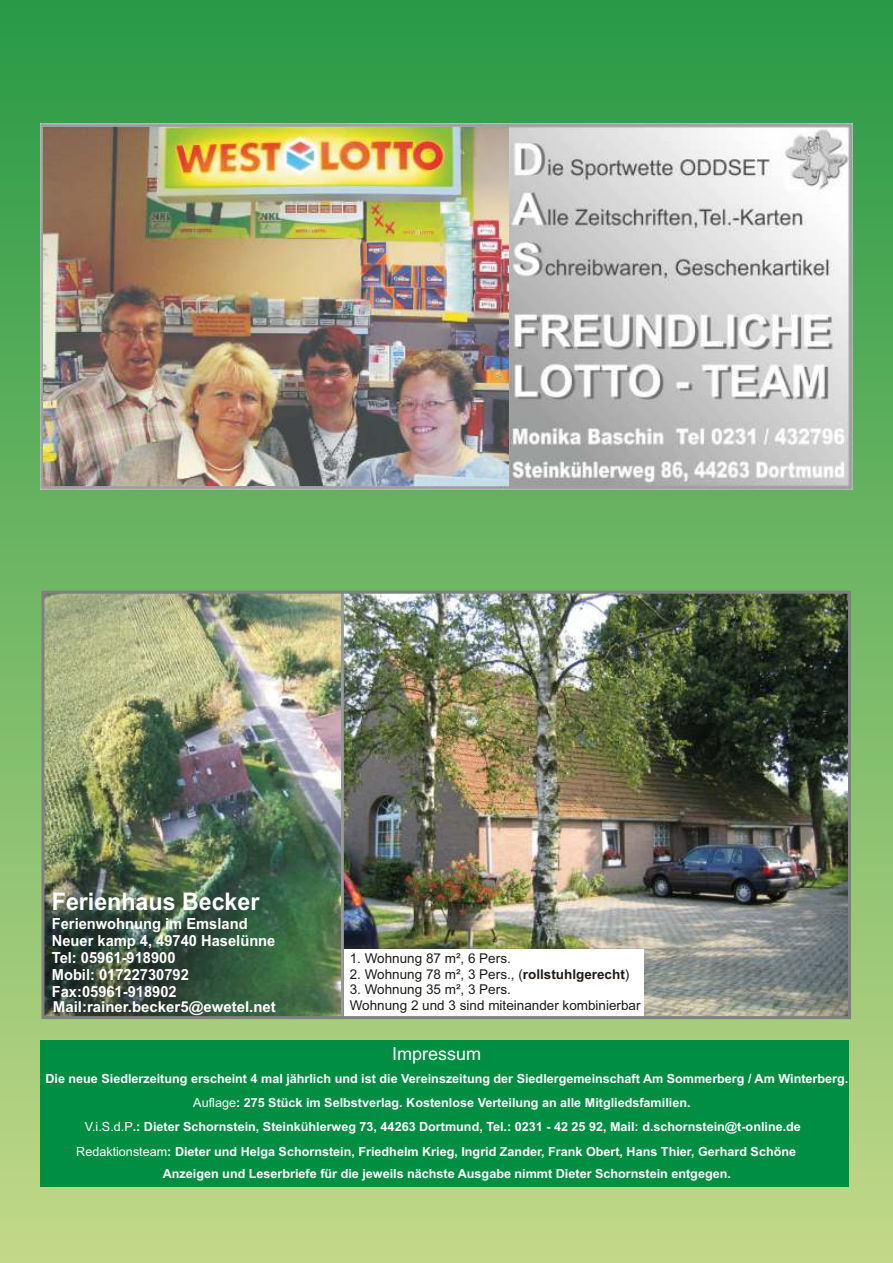
<style>
.page{position:relative;width:893px;height:1263px;background:#fff}
.page>*{position:absolute;margin:0;border:0;box-sizing:border-box;transform-origin:0 0}
.t1{font:700 24.3px "Arial";color:#fff;scale:.96 1}
.t2{font:18px "Arial";color:#fff}
.t3{font:700 15.3px/17.1px "Arial";color:#fff;scale:.96 1}
.t4{font:700 15px "Arial";color:#fff}
.t5{font:13.5px/16.8px "Arial";color:#1f1a17}
.t6{font:700 12.6px/23.2px "Arial";color:#fff}
.s1{font-weight:700}
.s2{font-weight:400}
</style>
<div class="page">
<div style="left:0;top:0;width:893px;height:1263px;background:linear-gradient(to bottom,#2d9a49,#bfd887)"></div>
<div style="left:41px;top:1040px;width:808px;height:146px;background:#008f42"></div>
<img style="left:344px;top:595px;width:503px;height:420px">
<div style="left:338px;top:593px;width:6px;height:424px;background:#999"></div>
<img style="left:45px;top:595px;width:296px;height:420px">
<div style="left:344px;top:949px;width:299px;height:68px;background:#fff"></div>
<div style="left:41px;top:591px;width:810px;height:428px;border:3px solid #808080"></div>
<img style="left:41px;top:123px;width:811px;height:366px">
<img style="left:44px;top:128px;width:465px;height:357px">
<h1 class="t1" style="left:52px;top:892px;width:218px">Ferienhaus Becker</h1>
<p class="t3" style="left:52px;top:916px;width:234px">Ferienwohnung im Emsland<br>Neuer kamp 4, 49740 Haselünne<br>Tel: 05961-918900<br>Mobil: 01722730792<br>Fax:05961-918902</p>
<p class="t4" style="left:53px;top:1001px;width:225px">Mail:rainer.becker5@ewetel.net</p>
<p class="t5" style="left:350px;top:951px;width:163px">1. Wohnung 87 m², 6 Pers.</p>
<p class="t5" style="left:350px;top:967px;width:281px">2. Wohnung 78 m², 3 Pers., (<span class="s1">rollstuhlgerecht</span>)</p>
<p class="t5" style="left:350px;top:982px;width:292px">3. Wohnung 35 m², 3 Pers.<br>Wohnung 2 und 3 sind miteinander kombinierbar</p>
<h2 class="t2" style="left:392px;top:1047px;width:91px">Impressum</h2>
<p class="t6" style="left:193px;top:1068px;width:656px;text-indent:-148px">Die neue Siedlerzeitung erscheint 4 mal jährlich und ist die Vereinszeitung der Siedlergemeinschaft Am Sommerberg / Am Winterberg.<br><span class="s2">Auflage</span>: 275 Stück im Selbstverlag. Kostenlose Verteilung an alle Mitgliedsfamilien.</p>
<p class="t6" style="left:76px;top:1116px;width:726px;line-height:24.5px;text-indent:9px"><span class="s2">V.i.S.d.P</span>.: Dieter Schornstein, Steinkühlerweg 73, 44263 Dortmund, Tel.: 0231 - 42 25 92, Mail: d.schornstein@t-online.de<br><span class="s2">Redaktionsteam</span>: Dieter und Helga Schornstein, Friedhelm Krieg, Ingrid Zander, Frank Obert, Hans Thier, Gerhard Schöne</p>
<p class="t6" style="left:163px;top:1163px;width:570px">Anzeigen und Leserbriefe für die jeweils nächste Ausgabe nimmt Dieter Schornstein entgegen.</p>
</div>
